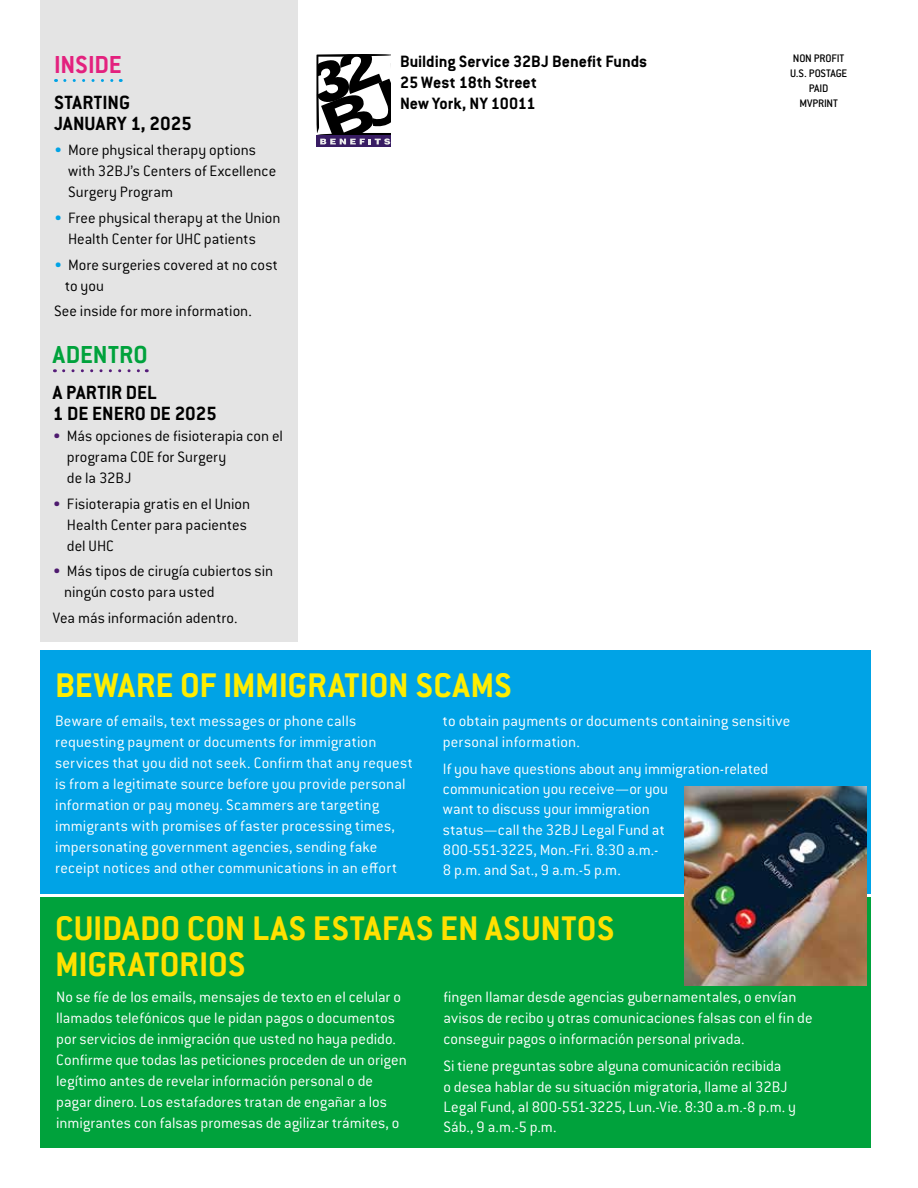
<style>
.page{position:relative;width:918px;height:1188px;background:#fff}
.page>*{position:absolute;margin:0;border:0;box-sizing:border-box;transform-origin:0 0}
.t1{font:700 37.5px/36px "Conduit ITC Pro";letter-spacing:.005em;color:#ffe000}
.t2{font:700 37.5px "Conduit ITC Pro";letter-spacing:-.01em;color:#ffed00}
.t3{font:700 27px "Conduit ITC Pro";letter-spacing:.01em;color:#00a23c}
.t4{font:700 27px "Conduit ITC Pro";letter-spacing:-.005em;color:#e3217e}
.t5{font:700 21px/21px "Conduit ITC Pro";color:#000}
.t6{font:700 18px/21px "Conduit ITC Pro";letter-spacing:-.005em;color:#000}
.t7{font:300 16.5px/21px "Conduit ITC Pro";letter-spacing:.005em;color:#fff}
.t8{font:300 16.5px/21px "Conduit ITC Pro";color:#000}
.t9{font:500 12px/15px "Conduit ITC Pro";letter-spacing:-.01em;color:#000;text-align:center}
.s1{color:#00a3e6}
.s2{color:#4e1a6f}
</style>
<div class="page">
<div style="left:316px;top:135px;width:75px;height:12px;background:#381c63"></div>
<svg style="left:316px;top:54px;width:75px;height:91px"></svg>
<div style="left:40px;top:0;width:257px;height:642px;background:#e4e4e4"></div>
<svg style="left:65px;top:79px;width:56px;height:3px"></svg>
<div style="left:40px;top:897px;width:831px;height:251px;background:#00a23c"></div>
<div style="left:40px;top:650px;width:831px;height:244px;background:#00a3e6"></div>
<svg style="left:64px;top:369px;width:83px;height:3px"></svg>
<img style="left:685px;top:786px;width:181px;height:200px">
<h2 class="t4" style="left:54px;top:49px;width:69px">INSIDE</h2>
<p class="t5" style="left:54px;top:92px;width:139px">STARTING<br>JANUARY 1, 2025</p>
<p class="t8" style="left:68px;top:140px;width:210px;text-indent:-14px"><span class="s1">•</span> More physical therapy options with 32BJ’s Centers of Excellence<br>Surgery Program</p>
<p class="t8" style="left:68px;top:208px;width:214px;text-indent:-14px"><span class="s1">•</span> Free physical therapy at the Union<br>Health Center for UHC patients</p>
<p class="t8" style="left:65px;top:254px;width:214px;text-indent:-11px"><span class="s1">•</span> More surgeries covered at no cost to you</p>
<p class="t8" style="left:54px;top:301px;width:199px">See inside for more information.</p>
<h2 class="t3" style="left:53px;top:339px;width:96px">ADENTRO</h2>
<p class="t5" style="left:53px;top:382px;width:165px">A PARTIR DEL<br>1 DE ENERO DE 2025</p>
<p class="t8" style="left:67px;top:426px;width:218px;text-indent:-14px"><span class="s2">•</span> Más opciones de fisioterapia con el programa COE for Surgery<br>de la 32BJ</p>
<p class="t8" style="left:67px;top:493px;width:185px;text-indent:-14px"><span class="s2">•</span> Fisioterapia gratis en el Union<br>Health Center para pacientes del UHC</p>
<p class="t8" style="left:64px;top:561px;width:211px;text-indent:-11px"><span class="s2">•</span> Más tipos de cirugía cubiertos sin ningún costo para usted</p>
<p class="t8" style="left:53px;top:607px;width:186px">Vea más información adentro.</p>
<p class="t6" style="left:400px;top:50px;width:249px">Building Service 32BJ Benefit Funds<br>25 West 18th Street<br>New York, NY 10011</p>
<p class="t9" style="left:790px;top:51px;width:58px">NON PROFIT<br>U.S. POSTAGE<br>PAID<br>MVPRINT</p>
<h1 class="t2" style="left:55px;top:663px;width:458px">BEWARE OF IMMIGRATION SCAMS</h1>
<p class="t7" style="left:55px;top:710px;width:359px">Beware of emails, text messages or phone calls requesting payment or documents for immigration services that you did not seek. Confirm that any request is from a legitimate source before you provide personal information or pay money. Scammers are targeting immigrants with promises of faster processing times, impersonating government agencies, sending fake receipt notices and other communications in an effort</p>
<p class="t7" style="left:443px;top:710px;width:349px">to obtain payments or documents containing sensitive personal information.</p>
<p class="t7" style="left:443px;top:759px;width:327px;line-height:20.2px">If you have questions about any immigration-related communication you receive—or you<br>want to discuss your immigration<br>status—call the 32BJ Legal Fund at<br>800-551-3225, Mon.-Fri. 8:30 a.m.-<br>8 p.m. and Sat., 9 a.m.-5 p.m.</p>
<h1 class="t1" style="left:55px;top:910px;width:561px">CUIDADO CON LAS ESTAFAS EN ASUNTOS<br>MIGRATORIOS</h1>
<p class="t7" style="left:56px;top:987px;width:352px">No se fíe de los emails, mensajes de texto en el celular o llamados telefónicos que le pidan pagos o documentos por servicios de inmigración que usted no haya pedido.<br>Confirme que todas las peticiones proceden de un origen legítimo antes de revelar información personal o de pagar dinero. Los estafadores tratan de engañar a los inmigrantes con falsas promesas de agilizar trámites, o</p>
<p class="t7" style="left:443px;top:987px;width:371px">fingen llamar desde agencias gubernamentales, o envían avisos de recibo y otras comunicaciones falsas con el fin de conseguir pagos o información personal privada.</p>
<p class="t7" style="left:443px;top:1056px;width:354px;line-height:20.2px">Si tiene preguntas sobre alguna comunicación recibida<br>o desea hablar de su situación migratoria, llame al 32BJ Legal Fund, al 800-551-3225, Lun.-Vie. 8:30 a.m.-8 p.m. y Sáb., 9 a.m.-5 p.m.</p>
</div>
